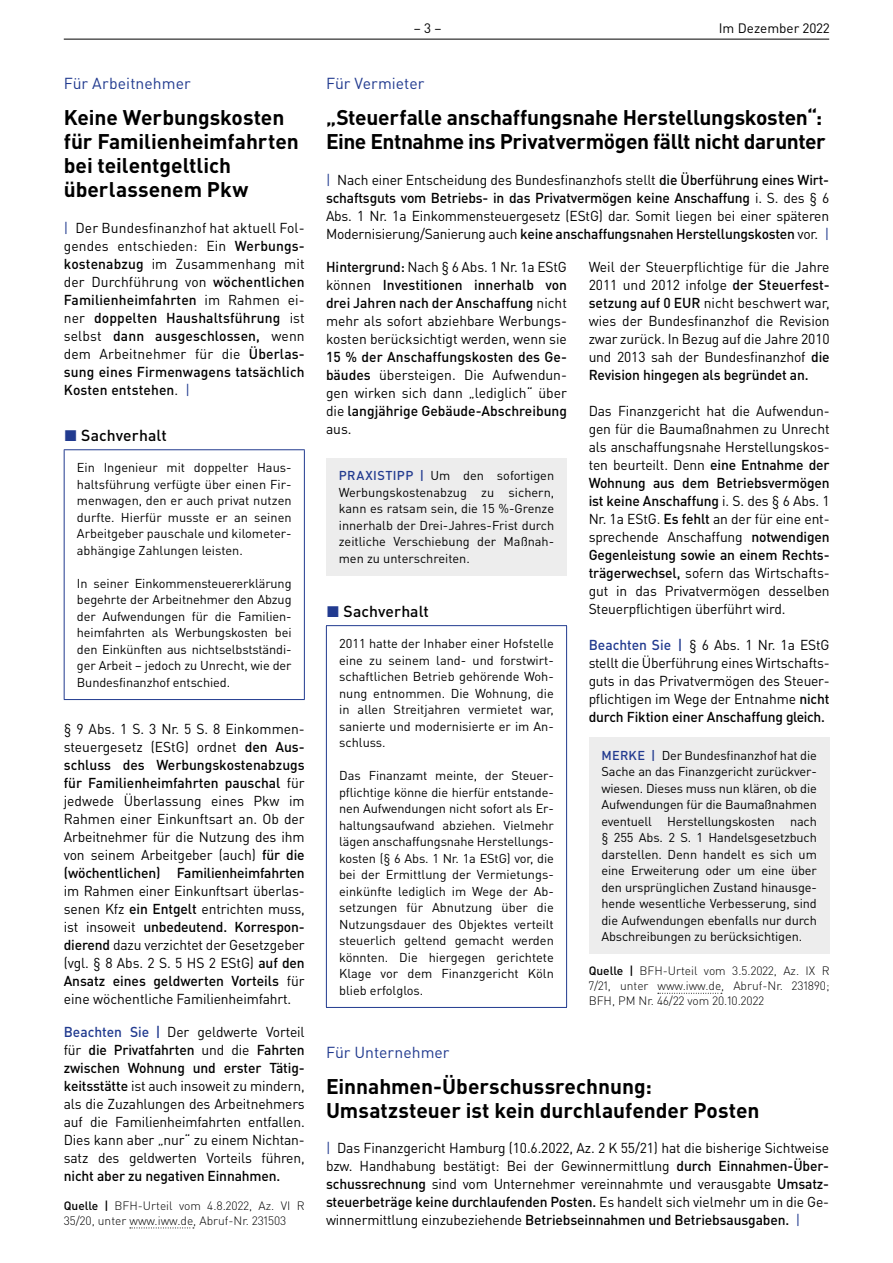
<style>
.page{position:relative;width:893px;height:1263px;background:#fff}
.page>*{position:absolute;margin:0;border:0;box-sizing:border-box;transform-origin:0 0}
.t1{font:700 21px/24px "DIN Pro";letter-spacing:-.005em;color:#000}
.t2{font:15.75px "DIN Pro";color:#213a8f}
.t3{font:500 15.75px "DIN Pro";letter-spacing:.005em;color:#000}
.t4{font:14.25px/18px "DIN Pro";letter-spacing:-.01em;color:#000;text-align:justify}
.t5{font:500 14.25px/18px "DIN Pro";color:#000;text-align:justify}
.t6{font:13.5px "DIN Pro";color:#000}
.t7{font:12.75px/16.5px "DIN Pro";color:#000;text-align:justify}
.t8{font:300 12px/15px "DIN Pro";color:#000}
.s1{font-weight:400;color:#213a8f}
.s2{font-weight:400}
.s3{color:#213a8f}
.s4{font-weight:500}
.s5{font-weight:500;color:#213a8f}
</style>
<div class="page">
<hr style="left:64px;top:39px;width:765px;height:1px;background:#000">
<svg style="left:130px;top:1227px;width:64px;height:1px"></svg>
<hr style="left:64px;top:449px;width:241px;height:1px;background:#213a8f">
<hr style="left:64px;top:450px;width:1px;height:249px;background:#213a8f">
<hr style="left:304px;top:450px;width:1px;height:249px;background:#213a8f">
<hr style="left:64px;top:699px;width:241px;height:1px;background:#213a8f">
<div style="left:326px;top:458px;width:241px;height:117px;background:#ededed"></div>
<hr style="left:326px;top:625px;width:241px;height:1px;background:#213a8f">
<hr style="left:326px;top:626px;width:1px;height:381px;background:#213a8f">
<hr style="left:566px;top:626px;width:1px;height:381px;background:#213a8f">
<hr style="left:326px;top:1007px;width:241px;height:1px;background:#213a8f">
<svg style="left:658px;top:993px;width:64px;height:1px"></svg>
<div style="left:589px;top:737px;width:241px;height:217px;background:#ededed"></div>
<p class="t2" style="left:64px;top:73px;width:128px">Für Arbeitnehmer</p>
<h1 class="t1" style="left:64px;top:105px;width:237px">Keine Werbungskosten für Familienheimfahrten bei teilentgeltlich überlassenem Pkw</h1>
<p class="t5" style="left:64px;top:219px;width:242px"><span class="s1">|</span> <span class="s2">Der Bundesfinanzhof hat aktuell Fol&shy;gendes entschieden: Ein</span> Werbungs&shy;kostenabzug <span class="s2">im Zusammenhang mit der Durchführung von</span> wöchentlichen Familienheimfahrten <span class="s2">im Rahmen ei&shy;ner</span> doppelten Haushaltsführung <span class="s2">ist selbst</span> dann ausgeschlossen, <span class="s2">wenn dem Arbeitnehmer für die</span> Überlas&shy;sung eines Firmenwagens tatsächlich Kosten entstehen<span class="s2">.</span> <span class="s1">|</span></p>
<p class="t3" style="left:64px;top:425px;width:104px"><span class="s3">◼</span> Sachverhalt</p>
<p class="t7" style="left:77px;top:459px;width:216px">Ein Ingenieur mit doppelter Haus&shy;haltsführung verfügte über einen Fir&shy;menwagen, den er auch privat nutzen durfte. Hierfür musste er an seinen Arbeitgeber pauschale und kilometer&shy;abhängige Zahlungen leisten.</p>
<p class="t7" style="left:77px;top:574px;width:216px">In seiner Einkommensteuererklärung begehrte der Arbeitnehmer den Abzug der Aufwendungen für die Familien&shy;heimfahrten als Werbungskosten bei den Einkünften aus nichtselbstständi&shy;ger Arbeit – jedoch zu Unrecht, wie der Bundesfinanzhof entschied.</p>
<p class="t4" style="left:64px;top:720px;width:242px">§ 9 Abs. 1 S. 3 Nr. 5 S. 8 Einkommen&shy;steuergesetz (EStG) ordnet <span class="s4">den Aus&shy;schluss des Werbungskostenabzugs für Familienheimfahrten pauschal</span> für jedwede Überlassung eines Pkw im Rahmen einer Einkunftsart an. Ob der Arbeitnehmer für die Nutzung des ihm von seinem Arbeitgeber (auch) <span class="s4">für die (wöchentlichen) Familienheimfahrten</span></p>
<p class="t4" style="left:64px;top:882px;width:242px">im Rahmen einer Einkunftsart überlas&shy;senen Kfz <span class="s4">ein Entgelt</span> entrichten muss, ist insoweit <span class="s4">unbedeutend. Korrespon&shy;dierend</span> dazu verzichtet der Gesetzgeber (vgl. § 8 Abs. 2 S. 5 HS 2 EStG) <span class="s4">auf den Ansatz eines geldwerten Vorteils</span> für eine wöchentliche Familienheimfahrt.</p>
<p class="t4" style="left:64px;top:1023px;width:242px"><span class="s5">Beachten Sie |</span> Der geldwerte Vorteil für <span class="s4">die Privatfahrten</span> und die <span class="s4">Fahrten zwischen Wohnung und erster Tätig&shy;keitsstätte</span> ist auch insoweit zu mindern, als die Zuzahlungen des Arbeitnehmers auf die Familienheimfahrten entfallen.<br>Dies kann aber „nur“ zu einem Nichtan&shy;satz des geldwerten Vorteils führen,</p>
<p class="t5" style="left:64px;top:1167px;width:218px">nicht aber zu negativen Einnahmen.</p>
<p class="t8" style="left:64px;top:1197px;width:242px"><span class="s4">Quelle |</span> BFH-Urteil vom 4.8.2022, Az. VI R<br>35/20, unter www.iww.de, Abruf-Nr. 231503</p>
<p class="t6" style="left:414px;top:19px;width:29px">– 3 –</p>
<p class="t6" style="left:719px;top:19px;width:112px">Im Dezember 2022</p>
<p class="t2" style="left:326px;top:73px;width:100px">Für Vermieter</p>
<h1 class="t1" style="left:326px;top:105px;width:501px">„Steuerfalle anschaffungsnahe Herstellungskosten“:<br>Eine Entnahme ins Privatvermögen fällt nicht darunter</h1>
<p class="t4" style="left:326px;top:171px;width:505px"><span class="s3">|</span> Nach einer Entscheidung des Bundesfinanzhofs stellt <span class="s4">die Überführung eines Wirt&shy;schaftsguts vom Betriebs- in das Privatvermögen keine Anschaffung</span> i. S. des § 6<br>Abs. 1 Nr. 1a Einkommensteuergesetz (EStG) dar. Somit liegen bei einer späteren Modernisierung/Sanierung auch <span class="s4">keine anschaffungsnahen Herstellungskosten</span> vor. <span class="s3">|</span></p>
<p class="t4" style="left:326px;top:258px;width:242px"><span class="s4">Hintergrund:</span> Nach § 6 Abs. 1 Nr. 1a EStG können <span class="s4">Investitionen innerhalb von drei Jahren nach der Anschaffung</span> nicht mehr als sofort abziehbare Werbungs&shy;kosten berücksichtigt werden, wenn sie</p>
<p class="t5" style="left:326px;top:348px;width:242px">15 % der Anschaffungskosten des Ge&shy;bäudes <span class="s2">übersteigen. Die Aufwendun&shy;gen wirken sich dann „lediglich“ über die</span> langjährige Gebäude-Abschreibung <span class="s2">aus.</span></p>
<p class="t7" style="left:339px;top:467px;width:217px"><span class="s5">PRAXISTIPP |</span> Um den sofortigen Werbungskostenabzug zu sichern, kann es ratsam sein, die 15 %-Grenze innerhalb der Drei-Jahres-Frist durch zeitliche Verschiebung der Maßnah&shy;men zu unterschreiten.</p>
<p class="t4" style="left:589px;top:258px;width:242px">Weil der Steuerpflichtige für die Jahre 2011 und 2012 infolge <span class="s4">der Steuerfest&shy;setzung auf 0 EUR</span> nicht beschwert war, wies der Bundesfinanzhof die Revision zwar zurück. In Bezug auf die Jahre 2010 und 2013 sah der Bundesfinanzhof <span class="s4">die Revision hingegen als begründet an.</span></p>
<p class="t4" style="left:589px;top:402px;width:242px">Das Finanzgericht hat die Aufwendun&shy;gen für die Baumaßnahmen zu Unrecht als anschaffungsnahe Herstellungskos&shy;ten beurteilt. Denn <span class="s4">eine Entnahme der Wohnung aus dem Betriebsvermögen ist keine Anschaffung</span> i. S. des § 6 Abs. 1<br>Nr. 1a EStG. <span class="s4">Es fehlt</span> an der für eine ent&shy;sprechende Anschaffung <span class="s4">notwendigen Gegenleistung sowie an einem Rechts&shy;trägerwechsel,</span> sofern das Wirtschafts&shy;gut in das Privatvermögen desselben Steuerpflichtigen überführt wird.</p>
<p class="t4" style="left:589px;top:636px;width:242px"><span class="s5">Beachten Sie |</span> § 6 Abs. 1 Nr. 1a EStG stellt die Überführung eines Wirtschafts&shy;guts in das Privatvermögen des Steuer&shy;pflichtigen im Wege der Entnahme <span class="s4">nicht durch Fiktion einer Anschaffung gleich.</span></p>
<p class="t7" style="left:601px;top:746px;width:217px"><span class="s5">MERKE |</span> Der Bundesfinanzhof hat die Sache an das Finanzgericht zurückver&shy;wiesen. Dieses muss nun klären, ob die Aufwendungen für die Baumaßnahmen eventuell Herstellungskosten nach § 255 Abs. 2 S. 1 Handelsgesetzbuch darstellen. Denn handelt es sich um eine Erweiterung oder um eine über den ursprünglichen Zustand hinausge&shy;hende wesentliche Verbesserung, sind die Aufwendungen ebenfalls nur durch Abschreibungen zu berücksichtigen.</p>
<p class="t8" style="left:589px;top:963px;width:242px;text-align:justify"><span class="s4">Quelle |</span> BFH-Urteil vom 3.5.2022, Az. IX R 7/21, unter www.iww.de, Abruf-Nr. 231890; BFH, PM Nr. 46/22 vom 20.10.2022</p>
<p class="t3" style="left:326px;top:601px;width:104px"><span class="s3">◼</span> Sachverhalt</p>
<p class="t7" style="left:339px;top:635px;width:216px">2011 hatte der Inhaber einer Hofstelle eine zu seinem land- und forstwirt&shy;schaftlichen Betrieb gehörende Woh&shy;nung entnommen. Die Wohnung, die in allen Streitjahren vermietet war, sanierte und modernisierte er im An&shy;schluss.</p>
<p class="t7" style="left:339px;top:767px;width:216px">Das Finanzamt meinte, der Steuer&shy;pflichtige könne die hierfür entstande&shy;nen Aufwendungen nicht sofort als Er&shy;haltungsaufwand abziehen. Vielmehr lägen anschaffungsnahe Herstellungs&shy;kosten (§ 6 Abs. 1 Nr. 1a EStG) vor, die bei der Ermittlung der Vermietungs&shy;einkünfte lediglich im Wege der Ab&shy;setzungen für Abnutzung über die Nutzungsdauer des Objektes verteilt steuerlich geltend gemacht werden könnten. Die hiergegen gerichtete Klage vor dem Finanzgericht Köln blieb erfolglos.</p>
<p class="t2" style="left:326px;top:1042px;width:125px">Für Unternehmer</p>
<h1 class="t1" style="left:326px;top:1074px;width:435px">Einnahmen-Überschussrechnung:<br>Umsatzsteuer ist kein durchlaufender Posten</h1>
<p class="t4" style="left:326px;top:1138px;width:505px"><span class="s3">|</span> Das Finanzgericht Hamburg (10.6.2022, Az. 2 K 55/21) hat die bisherige Sichtweise bzw. Handhabung bestätigt: Bei der Gewinnermittlung <span class="s4">durch Einnahmen-Über&shy;schussrechnung</span> sind vom Unternehmer vereinnahmte und verausgabte <span class="s4">Umsatz&shy;steuerbeträge keine durchlaufenden Posten.</span> Es handelt sich vielmehr um in die Ge&shy;winnermittlung einzubeziehende <span class="s4">Betriebseinnahmen und Betriebsausgaben.</span> <span class="s3">|</span></p>
</div>
